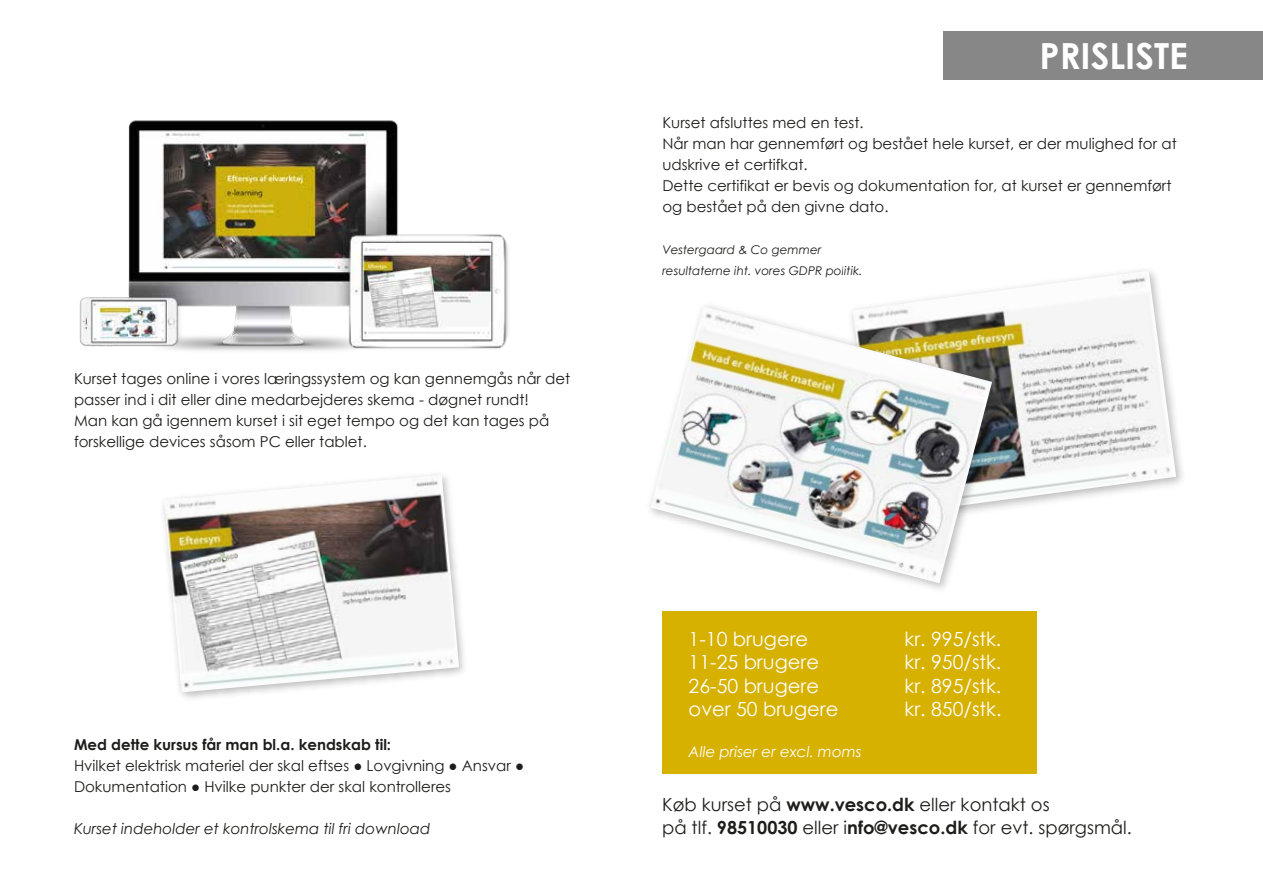
<style>
.page{position:relative;width:1263px;height:893px;background:#fff}
.page>*{position:absolute;margin:0;border:0;box-sizing:border-box;transform-origin:0 0}
.t1{font:700 36px "Century Gothic";color:#fff}
.t2{font:19.5px "Century Gothic";color:#fff}
.t3{font:18px/22.5px "Century Gothic";color:#1d1d1b}
.t4{font:15px/21px "Century Gothic";color:#1d1d1b}
.t5{font:italic 15px "Century Gothic";color:#1d1d1b}
.t6{font:700 15px "Century Gothic";color:#1d1d1b}
.t7{font:italic 15px "Century Gothic";color:#fff}
.t8{font:italic 12px/21px "Century Gothic";color:#1d1d1b}
.s1{font-weight:700}
</style>
<div class="page">
<div style="left:943px;top:32px;width:320px;height:48px;background:#878787"></div>
<img style="left:947px;top:271px;width:229px;height:236px">
<img style="left:650px;top:297px;width:356px;height:292px">
<img style="left:651px;top:306px;width:341px;height:277px">
<img style="left:164px;top:475px;width:295px;height:217px">
<div style="left:662px;top:611px;width:374px;height:163px;background:#d7b100"></div>
<img style="left:79px;top:120px;width:430px;height:231px">
<p class="t4" style="left:74px;top:367px;width:498px">Kurset tages online i vores læringssystem og kan gennemgås når det passer ind i dit eller dine medarbejderes skema - døgnet rundt!<br>Man kan gå igennem kurset i sit eget tempo og det kan tages på forskellige devices såsom PC eller tablet.</p>
<p class="t6" style="left:74px;top:734px;width:319px">Med dette kursus får man bl.a. kendskab til:</p>
<p class="t4" style="left:74px;top:755px;width:452px">Hvilket elektrisk materiel der skal eftses ● Lovgivning ● Ansvar ●<br>Dokumentation ● Hvilke punkter der skal kontrolleres</p>
<p class="t5" style="left:74px;top:819px;width:358px">Kurset indeholder et kontrolskema til fri download</p>
<h1 class="t1" style="left:1039px;top:29px;width:150px">PRISLISTE</h1>
<p class="t4" style="left:662px;top:112px;width:516px">Kurset afsluttes med en test.<br>Når man har gennemført og bestået hele kurset, er der mulighed for at udskrive et certifkat.<br>Dette certifikat er bevis og dokumentation for, at kurset er gennemført og bestået på den givne dato.</p>
<p class="t8" style="left:662px;top:239px;width:202px">Vestergaard &amp; Co gemmer resultaterne iht. vores GDPR politik.</p>
<h2 class="t2" style="left:689px;top:625px;width:121px">1-10 brugere</h2>
<h2 class="t2" style="left:905px;top:625px;width:98px">kr. 995/stk.</h2>
<h2 class="t2" style="left:689px;top:649px;width:132px">11-25 brugere</h2>
<h2 class="t2" style="left:905px;top:649px;width:98px">kr. 950/stk.</h2>
<h2 class="t2" style="left:689px;top:672px;width:132px">26-50 brugere</h2>
<h2 class="t2" style="left:905px;top:672px;width:98px">kr. 895/stk.</h2>
<h2 class="t2" style="left:689px;top:695px;width:151px">over 50 brugere</h2>
<h2 class="t2" style="left:905px;top:695px;width:98px">kr. 850/stk.</h2>
<p class="t7" style="left:689px;top:741px;width:175px">Alle priser er excl. moms</p>
<p class="t3" style="left:662px;top:793px;width:471px">Køb kurset på <span class="s1">www.vesco.dk</span> eller kontakt os<br>på tlf. <span class="s1">98510030</span> eller i<span class="s1">nfo@vesco.dk</span> for evt. spørgsmål.</p>
</div>
